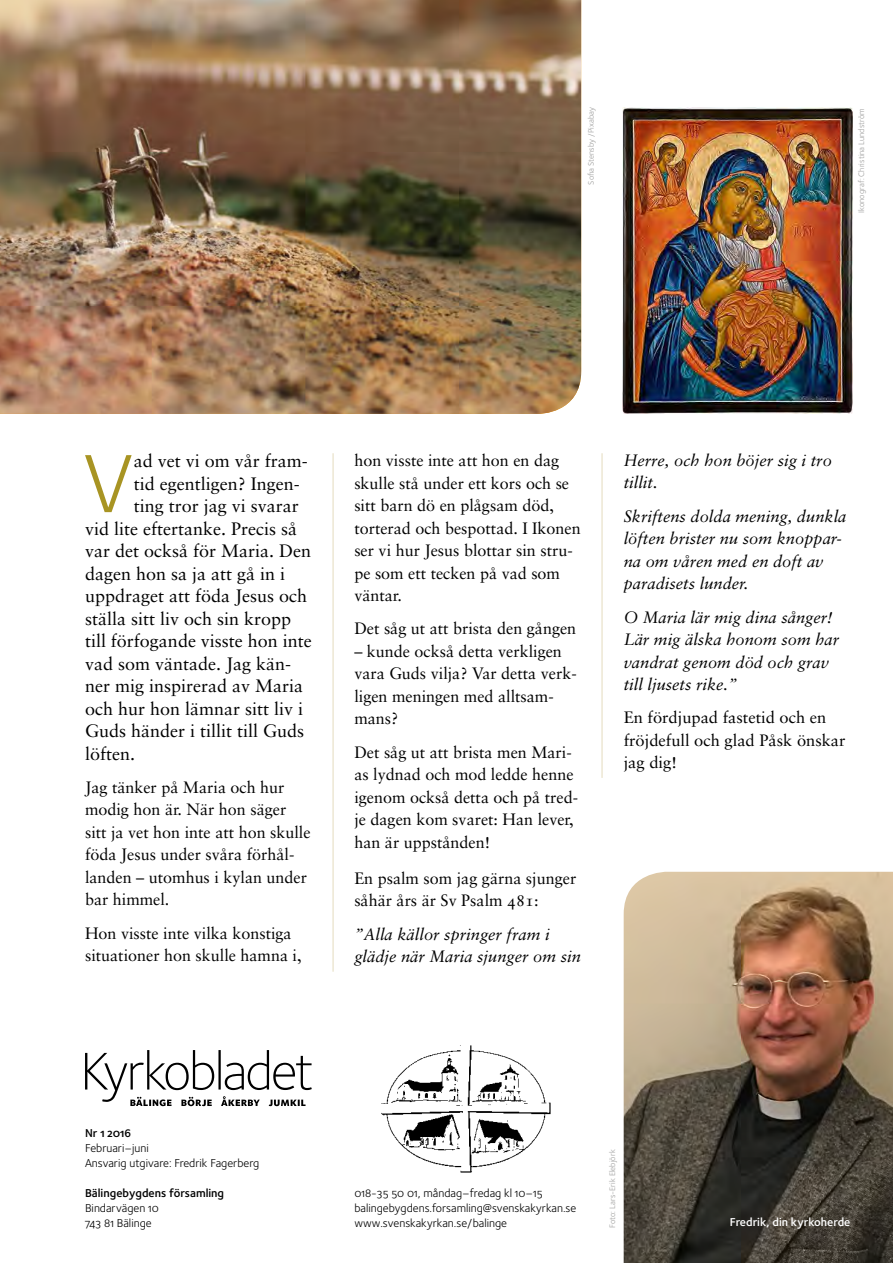
<style>
.page{position:relative;width:893px;height:1263px;background:#fff}
.page>*{position:absolute;margin:0;border:0;box-sizing:border-box;transform-origin:0 0}
.t1{font:85.5px "Foundry Sterling Book OSF";color:#a89423}
.t2{font:18px "Sabon";color:#000}
.t3{font:16.5px/22.5px "Sabon";color:#000}
.t4{font:italic 16.5px/22.5px "Sabon";color:#000}
.t5{font:11.85px/15px "Foundry Sterling Book OSF";color:#000}
.t6{font:11.85px "Foundry Sterling Demi OSF";color:#000}
.t7{font:11.85px "Foundry Sterling Demi OSF";color:#fff}
.t8{font:8.25px "Foundry Sterling Book OSF";color:#9d9d9c}
.s1{font-family:"Sabon Roman SC"}
</style>
<div class="page">
<img style="left:623px;top:108px;width:229px;height:306px">
<img style="left:624px;top:872px;width:269px;height:391px">
<svg style="left:85px;top:1050px;width:227px;height:56px"></svg>
<img style="left:381px;top:1045px;width:170px;height:128px">
<hr style="left:332px;top:453px;width:2px;height:519px;background:#ede7d3">
<hr style="left:601px;top:453px;width:2px;height:325px;background:#ede7d3">
<img style="left:0;top:0;width:581px;height:414px">
<p class="t8" style="left:585px;top:184px;width:79px;rotate:-90deg">Sofia Stensby /Pixabay</p>
<p class="t8" style="left:856px;top:213px;width:106px;rotate:-90deg">Ikonograf: Christina Lundström</p>
<h1 class="t1" style="left:83px;top:423px;width:52px">V</h1>
<p class="t2" style="left:134px;top:450px;width:175px">ad vet vi om vår fram-</p>
<p class="t2" style="left:134px;top:473px;width:167px">tid egentligen? Ingen-</p>
<p class="t2" style="left:134px;top:495px;width:167px">ting tror jag vi svarar</p>
<p class="t2" style="left:85px;top:518px;width:214px">vid lite eftertanke. Precis så</p>
<p class="t2" style="left:85px;top:540px;width:228px">var det också för Maria. Den</p>
<p class="t2" style="left:85px;top:563px;width:202px">dagen hon sa ja att gå in i</p>
<p class="t2" style="left:85px;top:585px;width:224px">uppdraget att föda Jesus och</p>
<p class="t2" style="left:85px;top:608px;width:208px">ställa sitt liv och sin kropp</p>
<p class="t2" style="left:85px;top:630px;width:228px">till förfogande visste hon inte</p>
<p class="t2" style="left:85px;top:653px;width:208px">vad som väntade. Jag kän-</p>
<p class="t2" style="left:85px;top:675px;width:220px">ner mig inspirerad av Maria</p>
<p class="t2" style="left:85px;top:698px;width:220px">och hur hon lämnar sitt liv i</p>
<p class="t2" style="left:85px;top:720px;width:221px">Guds händer i tillit till Guds</p>
<p class="t2" style="left:85px;top:743px;width:52px">löften.</p>
<p class="t3" style="left:85px;top:776px;width:227px">Jag tänker på Maria och hur modig hon är. När hon säger sitt ja vet hon inte att hon skulle föda Jesus under svåra förhål&shy;landen – utomhus i kylan under bar himmel.</p>
<p class="t3" style="left:85px;top:921px;width:218px">Hon visste inte vilka konstiga situationer hon skulle hamna i,</p>
<p class="t3" style="left:354px;top:449px;width:228px">hon visste inte att hon en dag skulle stå under ett kors och se sitt barn dö en plågsam död, torterad och bespottad. I Ikonen ser vi hur Jesus blottar sin stru&shy;pe som ett tecken på vad som väntar.</p>
<p class="t3" style="left:354px;top:617px;width:223px">Det såg ut att brista den gången</p>
<p class="t3" style="left:354px;top:640px;width:224px">– kunde också detta verkligen vara Guds vilja? Var detta verk&shy;ligen meningen med alltsam&shy;mans?</p>
<p class="t3" style="left:354px;top:740px;width:225px">Det såg ut att brista men Mari&shy;as lydnad och mod ledde henne igenom också detta och på tred&shy;je dagen kom svaret: Han lever, han är uppstånden!</p>
<p class="t3" style="left:354px;top:867px;width:223px">En psalm som jag gärna sjunger såhär års är Sv Psalm <span class="s1">481</span>:</p>
<p class="t4" style="left:354px;top:922px;width:228px">”Alla källor springer fram i glädje när Maria sjunger om sin</p>
<p class="t4" style="left:624px;top:449px;width:210px">Herre, och hon böjer sig i tro tillit.</p>
<p class="t4" style="left:624px;top:505px;width:224px">Skriftens dolda mening, dunkla löften brister nu som knoppar&shy;na om våren med en doft av paradisets lunder.</p>
<p class="t4" style="left:624px;top:605px;width:217px">O Maria lär mig dina sånger!<br>Lär mig älska honom som har vandrat genom död och grav till ljusets rike.”</p>
<p class="t3" style="left:624px;top:706px;width:223px">En fördjupad fastetid och en fröjdefull och glad Påsk önskar jag dig!</p>
<p class="t6" style="left:85px;top:1124px;width:48px">Nr 1 2016</p>
<p class="t5" style="left:85px;top:1140px;width:176px">Februari–juni<br>Ansvarig utgivare: Fredrik Fagerberg</p>
<p class="t6" style="left:85px;top:1184px;width:141px">Bälingebygdens församling</p>
<p class="t5" style="left:85px;top:1200px;width:75px">Bindarvägen 10<br>743 81 Bälinge</p>
<p class="t5" style="left:354px;top:1185px;width:223px">018-35 50 01, måndag–fredag kl 10–15 balingebygdens.forsamling@svenskakyrkan.se www.svenskakyrkan.se/balinge</p>
<p class="t8" style="left:606px;top:1228px;width:80px;rotate:-90deg">Foto: Lars-Erik Elebjörk</p>
<p class="t7" style="left:730px;top:1214px;width:122px">Fredrik, din kyrkoherde</p>
</div>
